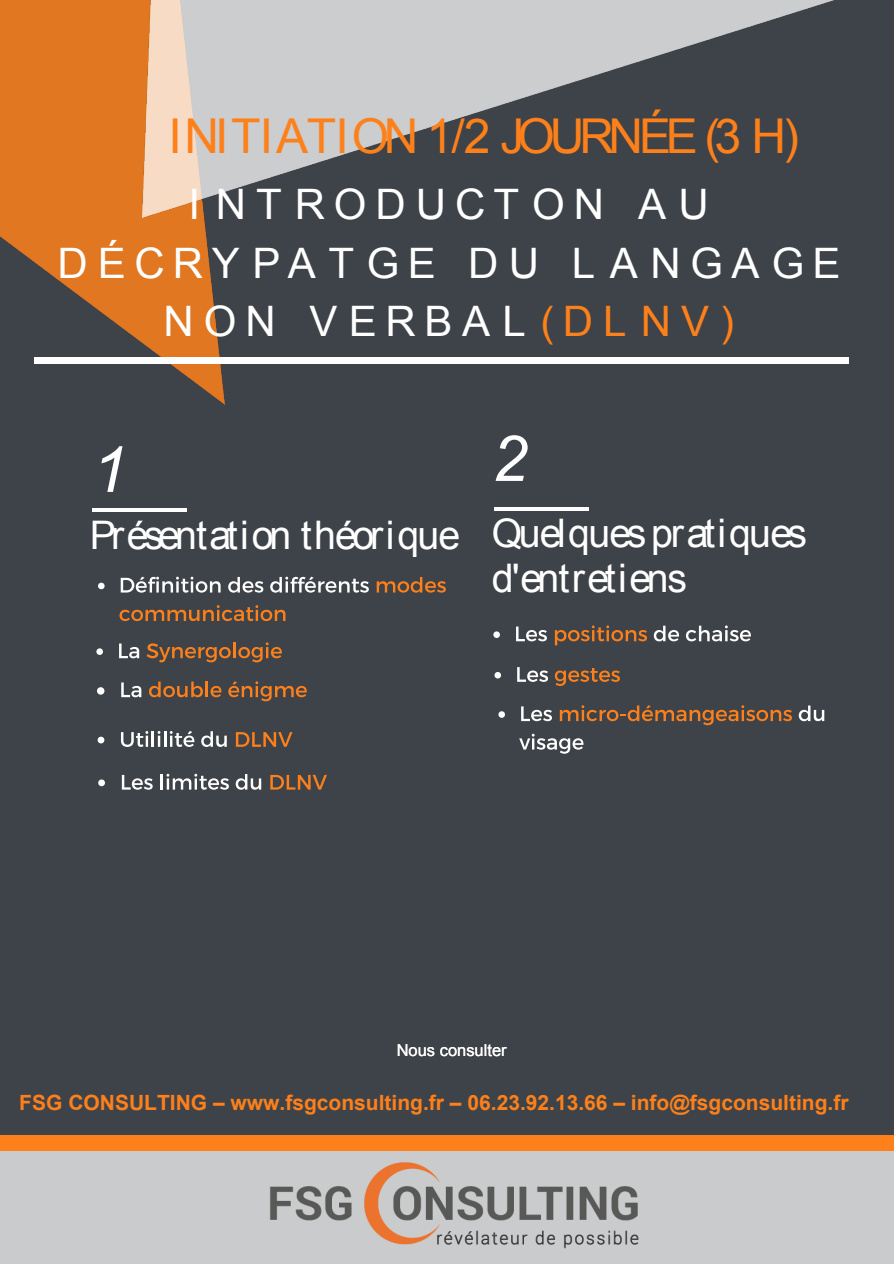
<style>
.page{position:relative;width:894px;height:1264px;background:#fff}
.page>*{position:absolute;margin:0;border:0;box-sizing:border-box;transform-origin:0 0}
.t1{font:italic 63.6px "Arial";color:#fff}
.t2{font:48px "Arial";letter-spacing:-.085em;color:#fd801a}
.t3{font:42px/58.8px "Arial";letter-spacing:.235em;color:#fff;text-align:center}
.t4{font:39.45px/44.8px "Arial";letter-spacing:-.025em;color:#fff}
.t5{font:700 21px "Arial";color:#fd801a}
.t6{font:16.5px "Arial";color:#fff}
.s1{color:#fd801a}
</style>
<div class="page">
<div style="left:0;top:0;width:893px;height:1263px;background:#3e4349"></div>
<img style="left:0;top:0;width:225px;height:405px">
<img style="left:142px;top:0;width:692px;height:218px">
<div style="left:34px;top:357px;width:814px;height:7px;background:#fff"></div>
<div style="left:1px;top:1150px;width:892px;height:113px;background:#cacbcd"></div>
<div style="left:0;top:1135px;width:893px;height:15px;background:#fd801a"></div>
<img style="left:259px;top:1153px;width:389px;height:99px">
<svg style="left:98px;top:582px;width:7px;height:7px"></svg>
<svg style="left:121px;top:576px;width:100px;height:16px"></svg>
<svg style="left:228px;top:577px;width:35px;height:15px"></svg>
<svg style="left:270px;top:576px;width:99px;height:16px"></svg>
<svg style="left:377px;top:577px;width:69px;height:15px"></svg>
<svg style="left:119px;top:605px;width:166px;height:16px"></svg>
<hr style="left:92px;top:509px;width:94px;height:3px;background:#fff">
<svg style="left:97px;top:687px;width:7px;height:7px"></svg>
<svg style="left:121px;top:682px;width:20px;height:15px"></svg>
<svg style="left:149px;top:681px;width:54px;height:16px"></svg>
<hr style="left:205px;top:681px;width:3px;height:16px;background:#fd801a">
<svg style="left:211px;top:686px;width:11px;height:11px"></svg>
<svg style="left:228px;top:681px;width:79px;height:20px"></svg>
<svg style="left:98px;top:736px;width:6px;height:7px"></svg>
<svg style="left:121px;top:731px;width:74px;height:16px"></svg>
<svg style="left:201px;top:731px;width:26px;height:16px"></svg>
<svg style="left:236px;top:732px;width:56px;height:14px"></svg>
<svg style="left:98px;top:779px;width:7px;height:7px"></svg>
<svg style="left:122px;top:775px;width:31px;height:14px"></svg>
<svg style="left:161px;top:773px;width:68px;height:16px"></svg>
<svg style="left:236px;top:774px;width:25px;height:15px"></svg>
<svg style="left:270px;top:775px;width:57px;height:14px"></svg>
<svg style="left:96px;top:648px;width:7px;height:7px"></svg>
<svg style="left:119px;top:643px;width:20px;height:15px"></svg>
<svg style="left:147px;top:643px;width:84px;height:19px"></svg>
<hr style="left:233px;top:642px;width:3px;height:16px;background:#fd801a">
<svg style="left:238px;top:642px;width:44px;height:20px"></svg>
<svg style="left:493px;top:631px;width:7px;height:7px"></svg>
<svg style="left:516px;top:626px;width:31px;height:15px"></svg>
<svg style="left:555px;top:625px;width:92px;height:20px"></svg>
<svg style="left:654px;top:625px;width:25px;height:16px"></svg>
<svg style="left:686px;top:625px;width:65px;height:16px"></svg>
<hr style="left:494px;top:507px;width:94px;height:4px;background:#fff">
<svg style="left:494px;top:672px;width:7px;height:6px"></svg>
<svg style="left:517px;top:667px;width:31px;height:15px"></svg>
<svg style="left:555px;top:668px;width:65px;height:18px"></svg>
<svg style="left:498px;top:711px;width:7px;height:6px"></svg>
<svg style="left:521px;top:706px;width:31px;height:15px"></svg>
<svg style="left:560px;top:705px;width:232px;height:20px"></svg>
<svg style="left:799px;top:705px;width:25px;height:16px"></svg>
<svg style="left:519px;top:733px;width:65px;height:20px"></svg>
<h2 class="t2" style="left:168px;top:118px;width:632px">INITIATION 1/2 JOURNÉE (3 H)</h2>
<h3 class="t3" style="left:57px;top:178px;width:785px">I NTRODUCTON AU<br>DÉCRYPATGE DU LANGAGE<br>NON VERBAL<span class="s1">(DLNV)</span></h3>
<h1 class="t1" style="left:92px;top:445px;width:37px">1</h1>
<h3 class="t4" style="left:90px;top:516px;width:372px">Présentation théorique</h3>
<h1 class="t1" style="left:492px;top:434px;width:37px">2</h1>
<h3 class="t4" style="left:492px;top:514px;width:317px">Quelquespratiques d'entretiens</h3>
<p class="t6" style="left:397px;top:1043px;width:112px">Nous consulter</p>
<p class="t5" style="left:19px;top:1095px;width:831px">FSG CONSULTING – www.fsgconsulting.fr – 06.23.92.13.66 – info@fsgconsulting.fr</p>
</div>
